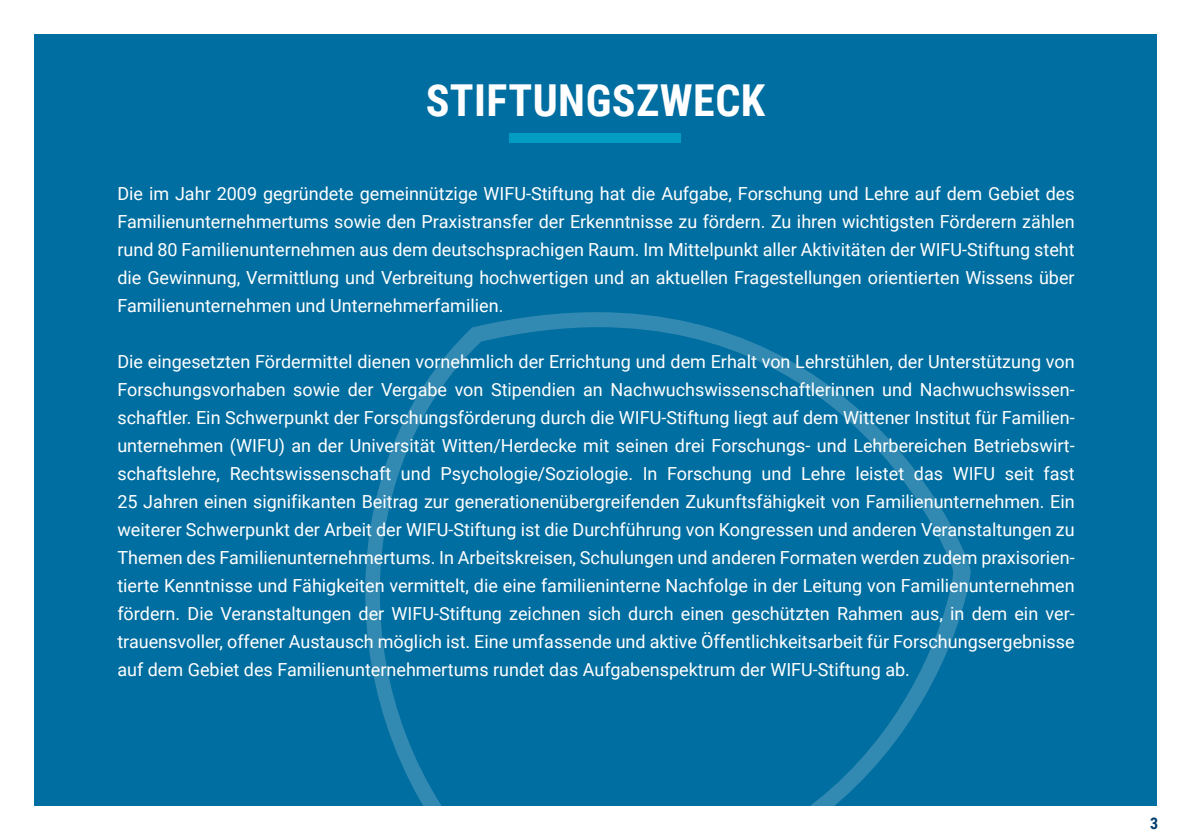
<style>
.page{position:relative;width:1191px;height:840px;background:#fff}
.page>*{position:absolute;margin:0;border:0;box-sizing:border-box;transform-origin:0 0}
.t1{font:700 44px "Roboto Condensed";letter-spacing:.01em;color:#fff}
.t2{font:18px/28px "Roboto";color:#fff;text-align:justify}
.t3{font:700 16px "Roboto Condensed";color:#003e6e}
</style>
<div class="page">
<div style="left:34px;top:34px;width:1123px;height:771px;background:#006ea0"></div>
<svg style="left:363px;top:312px;width:609px;height:494px"></svg>
<div style="left:510px;top:134px;width:171px;height:9px;background:#009cc1"></div>
<h1 class="t1" style="left:426px;top:70px;width:341px">STIFTUNGSZWECK</h1>
<p class="t2" style="left:117px;top:179px;width:959px">Die im Jahr 2009 gegründete gemeinnützige WIFU-Stiftung hat die Aufgabe, Forschung und Lehre auf dem Gebiet des Familienunternehmertums sowie den Praxistransfer der Erkenntnisse zu fördern. Zu ihren wichtigsten Förderern zählen rund 80 Familienunternehmen aus dem deutschsprachigen Raum. Im Mittelpunkt aller Aktivitäten der WIFU-Stiftung steht die Gewinnung, Vermittlung und Verbreitung hochwertigen und an aktuellen Fragestellungen orientierten Wissens über Familienunternehmen und Unternehmerfamilien.</p>
<p class="t2" style="left:117px;top:347px;width:959px">Die eingesetzten Fördermittel dienen vornehmlich der Errichtung und dem Erhalt von Lehrstühlen, der Unterstützung von Forschungsvorhaben sowie der Vergabe von Stipendien an Nachwuchswissenschaftlerinnen und Nachwuchswissen&shy;schaftler. Ein Schwerpunkt der Forschungsförderung durch die WIFU-Stiftung liegt auf dem Wittener Institut für Familien&shy;unternehmen (WIFU) an der Universität Witten/Herdecke mit seinen drei Forschungs- und Lehrbereichen Betriebswirt&shy;schaftslehre, Rechtswissenschaft und Psychologie/Soziologie. In Forschung und Lehre leistet das WIFU seit fast 25 Jahren einen signifikanten Beitrag zur generationenübergreifenden Zukunftsfähigkeit von Familienunternehmen. Ein weiterer Schwerpunkt der Arbeit der WIFU-Stiftung ist die Durchführung von Kongressen und anderen Veranstaltungen zu Themen des Familienunternehmertums. In Arbeitskreisen, Schulungen und anderen Formaten werden zudem praxisorien&shy;tierte Kenntnisse und Fähigkeiten vermittelt, die eine familieninterne Nachfolge in der Leitung von Familienunternehmen fördern. Die Veranstaltungen der WIFU-Stiftung zeichnen sich durch einen geschützten Rahmen aus, in dem ein ver&shy;trauensvoller, offener Austausch möglich ist. Eine umfassende und aktive Öffentlichkeitsarbeit für Forschungsergebnisse auf dem Gebiet des Familienunternehmertums rundet das Aufgabenspektrum der WIFU-Stiftung ab.</p>
<p class="t3" style="left:1150px;top:811px;width:10px">3</p>
</div>
